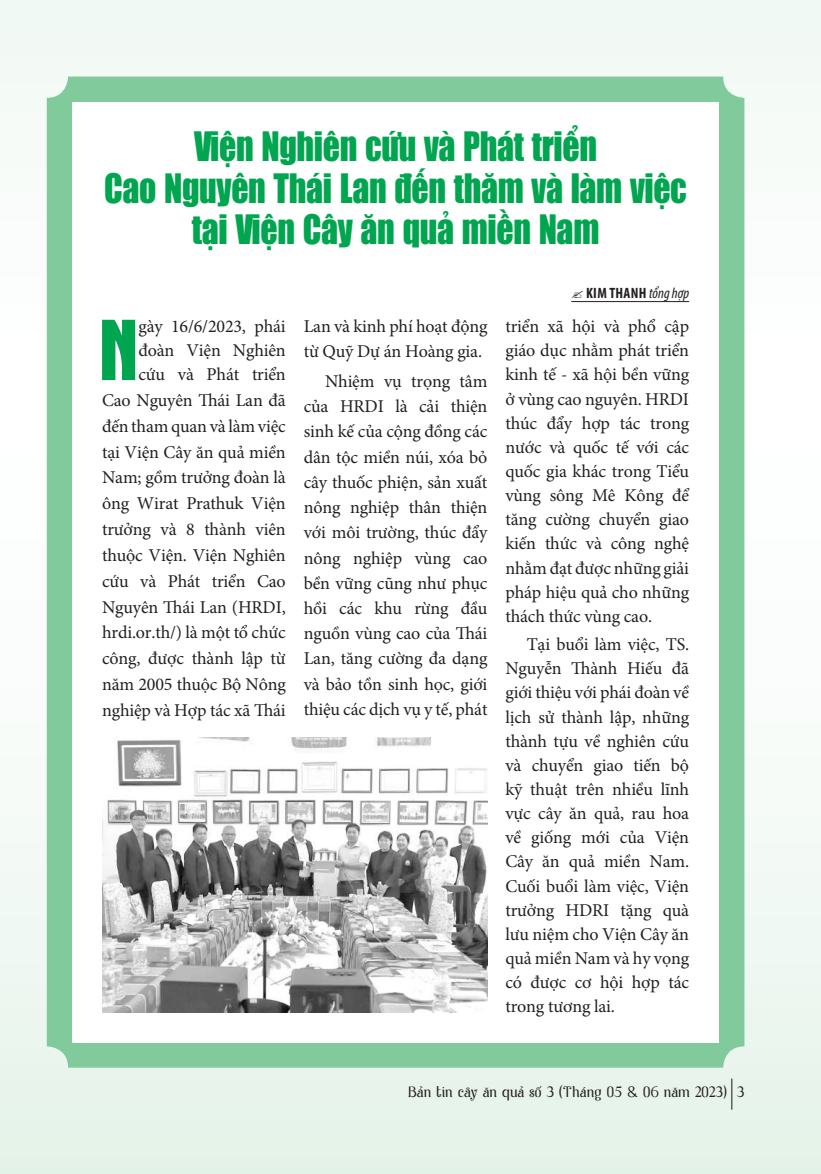
<style>
.page{position:relative;width:821px;height:1174px;background:#fff}
.page>*{position:absolute;margin:0;border:0;box-sizing:border-box;transform-origin:0 0}
.t1{font:88.2px "UTM Aurora";color:#00a54f}
.t2{font:45px "UTM Times";color:#231f20;scale:.33 1}
.t3{font:37.5px/41.2px "UTM Impact";letter-spacing:-.01em;color:#00a54f;text-align:center;scale:.9 1}
.t4{font:18px/24.2px "Minion Pro";letter-spacing:-.01em;color:#231f20;text-align:justify}
.t5{font:15px "TUV Asheron II";color:#231f20}
.t6{font:700 condensed 15px "Myriad Pro";letter-spacing:.02em;color:#231f20}
.s1{font-weight:400;font-style:italic}
</style>
<div class="page">
<div style="left:0;top:0;width:821px;height:1174px;background:linear-gradient(to bottom,#fcfefd,#edf7f0)"></div>
<div style="left:47px;top:77px;width:697px;height:990px;background:#80ca9c;border-radius:21px"></div>
<div style="left:72px;top:102px;width:647px;height:940px;background:#fff"></div>
<img style="left:102px;top:737px;width:385px;height:275px">
<hr style="left:571px;top:301px;width:118px;height:1px;background:#231f20">
<h3 class="t3" style="left:104px;top:124px;width:649px">Viện Nghiên cứu và Phát triển<br>Cao Nguyên Thái Lan đến thăm và làm việc tại Viện Cây ăn quả miền Nam</h3>
<p class="t6" style="left:586px;top:283px;width:104px">KIM THANH <span class="s1">tổng hợp</span></p>
<h1 class="t1" style="left:98px;top:290px;width:43px">N</h1>
<p class="t4" style="left:138px;top:314px;width:149px">gày 16/6/2023, phái đoàn Viện Nghiên cứu và Phát triển</p>
<p class="t4" style="left:102px;top:387px;width:185px;line-height:25.8px">Cao Nguyên Thái Lan đã đến tham quan và làm việc tại Viện Cây ăn quả miền Nam; gồm trưởng đoàn là ông Wirat Prathuk Viện trưởng và 8 thành viên thuộc Viện. Viện Nghiên cứu và Phát triển Cao Nguyên Thái Lan (HRDI, hrdi.or.th/) là một tổ chức công, được thành lập từ năm 2005 thuộc Bộ Nông nghiệp và Hợp tác xã Thái</p>
<p class="t4" style="left:304px;top:314px;width:185px;line-height:25.2px">Lan và kinh phí hoạt động từ Quỹ Dự án Hoàng gia.</p>
<p class="t4" style="left:304px;top:368px;width:185px;line-height:25.2px;text-indent:21px">Nhiệm vụ trọng tâm của HRDI là cải thiện sinh kế của cộng đồng các dân tộc miền núi, xóa bỏ cây thuốc phiện, sản xuất nông nghiệp thân thiện với môi trường, thúc đẩy nông nghiệp vùng cao bền vững cũng như phục hồi các khu rừng đầu nguồn vùng cao của Thái Lan, tăng cường đa dạng và bảo tồn sinh học, giới thiệu các dịch vụ y tế, phát</p>
<p class="t4" style="left:505px;top:314px;width:185px">triển xã hội và phổ cập giáo dục nhằm phát triển kinh tế - xã hội bền vững ở vùng cao nguyên. HRDI thúc đẩy hợp tác trong nước và quốc tế với các quốc gia khác trong Tiểu vùng sông Mê Kông để tăng cường chuyển giao kiến thức và công nghệ nhằm đạt được những giải pháp hiệu quả cho những thách thức vùng cao.</p>
<p class="t4" style="left:505px;top:632px;width:185px;text-indent:21px">Tại buổi làm việc, TS.<br>Nguyễn Thành Hiếu đã giới thiệu với phái đoàn về lịch sử thành lập, những thành tựu về nghiên cứu và chuyển giao tiến bộ kỹ thuật trên nhiều lĩnh vực cây ăn quả, rau hoa về giống mới của Viện Cây ăn quả miền Nam.<br>Cuối buổi làm việc, Viện trưởng HDRI tặng quà lưu niệm cho Viện Cây ăn quả miền Nam và hy vọng có được cơ hội hợp tác trong tương lai.</p>
<p class="t5" style="left:408px;top:1082px;width:320px">Bản tin cây ăn quả số 3 (Tháng 05 &amp; 06 năm 2023)</p>
<h2 class="t2" style="left:730px;top:1062px;width:11px">|</h2>
<p class="t5" style="left:737px;top:1082px;width:9px">3</p>
</div>
